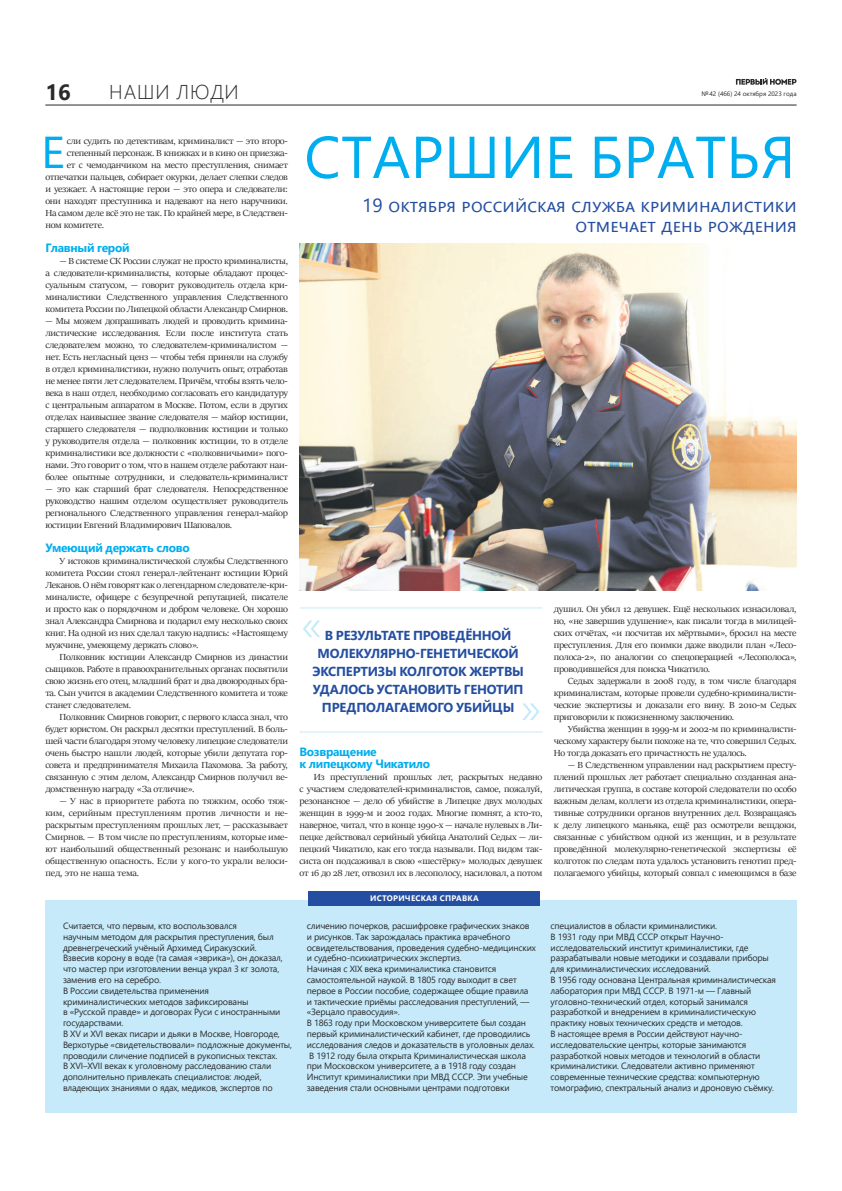
<style>
.page{position:relative;width:842px;height:1191px;background:#fff}
.page>*{position:absolute;margin:0;border:0;box-sizing:border-box;transform-origin:0 0}
.t1{font:59px "Segoe UI";letter-spacing:.005em;color:#00aeef}
.t2{font:300 50px "Segoe UI";color:#c6eafa}
.t3{font:44.5px "Segoe UI";color:#00aeef;scale:1.07 1}
.t4{font:700 22px "Segoe UI";color:#2b292a}
.t5{font:300 20px "Segoe UI";letter-spacing:.045em;color:#2b292a}
.t6{font:19px/20px "Segoe UI";letter-spacing:.01em;color:#244ea1;text-align:right}
.t7{font:700 13px/18px "Segoe UI";letter-spacing:-.015em;color:#244ea1;text-align:center}
.t8{font:700 12px/12px "Segoe UI";letter-spacing:-.025em;color:#00aeef}
.t9{font:9.9px/12px "Sitka Banner";letter-spacing:-.025em;color:#2b292a;text-align:justify;scale:1.07 1}
.t10{font:9px/10.8px "Segoe UI";letter-spacing:-.02em;color:#2b292a}
.t11{font:700 8px "Segoe UI";letter-spacing:.035em;color:#fff}
.t12{font:6.4px "Segoe UI";color:#2b292a}
</style>
<div class="page">
<hr style="left:45px;top:104px;width:752px;height:1px;background:#2b292a">
<svg style="left:736px;top:78px;width:60px;height:7px"></svg>
<img style="left:300px;top:243px;width:497px;height:347px">
<div style="left:45px;top:900px;width:752px;height:213px;background:#c6eafa"></div>
<div style="left:309px;top:891px;width:231px;height:14px;background:#244ea1"></div>
<hr style="left:300px;top:731px;width:242px;height:1px;background:#c6eafa">
<hr style="left:300px;top:607px;width:242px;height:1px;background:#c6eafa">
<h3 class="t4" style="left:45px;top:71px;width:27px">16</h3>
<h3 class="t5" style="left:109px;top:73px;width:131px">НАШИ ЛЮДИ</h3>
<p class="t12" style="left:701px;top:88px;width:97px">№ 42 (466) 24 октября 2023 года</p>
<h1 class="t1" style="left:304px;top:101px;width:493px">СТАРШИЕ БРАТЬЯ</h1>
<h3 class="t6" style="left:362px;top:193px;width:436px">19 октября российская служба криминалистики отмечает день рождения</h3>
<h3 class="t3" style="left:41px;top:110px;width:24px">Е</h3>
<p class="t9" style="left:67px;top:135px;width:208px">сли судить по детективам, криминалист — это второ-</p>
<p class="t9" style="left:67px;top:147px;width:208px">степенный персонаж. В книжках и в кино он приезжа-</p>
<p class="t9" style="left:67px;top:159px;width:208px">ет с чемоданчиком на место преступления, снимает</p>
<p class="t9" style="left:45px;top:171px;width:228px">отпечатки пальцев, собирает окурки, делает слепки следов</p>
<p class="t9" style="left:45px;top:183px;width:228px">и уезжает. А настоящие герои — это опера и следователи:</p>
<p class="t9" style="left:45px;top:195px;width:228px">они находят преступника и надевают на него наручники.</p>
<p class="t9" style="left:45px;top:207px;width:228px">На самом деле всё это не так. По крайней мере, в Следствен-</p>
<p class="t9" style="left:45px;top:219px;width:56px">ном комитете.</p>
<p class="t8" style="left:45px;top:241px;width:86px">Главный герой</p>
<p class="t9" style="left:45px;top:255px;width:228px;text-indent:14px">— В системе СК России служат не просто криминалисты, а следователи-криминалисты, которые обладают процес&shy;суальным статусом, — говорит руководитель отдела кри&shy;миналистики Следственного управления Следственного комитета России по Липецкой области Александр Смирнов.</p>
<p class="t9" style="left:45px;top:315px;width:228px">— Мы можем допрашивать людей и проводить кримина&shy;листические исследования. Если после института стать следователем можно, то следователем-криминалистом — нет. Есть негласный ценз — чтобы тебя приняли на службу в отдел криминалистики, нужно получить опыт, отработав не менее пяти лет следователем. Причём, чтобы взять чело&shy;века в наш отдел, необходимо согласовать его кандидатуру с центральным аппаратом в Москве. Потом, если в других отделах наивысшее звание следователя — майор юстиции, старшего следователя — подполковник юстиции и только у руководителя отдела — полковник юстиции, то в отделе криминалистики все должности с «полковничьими» пого&shy;нами. Это говорит о том, что в нашем отделе работают наи&shy;более опытные сотрудники, и следователь-криминалист</p>
<p class="t9" style="left:45px;top:483px;width:228px">— это как старший брат следователя. Непосредственное руководство нашим отделом осуществляет руководитель регионального Следственного управления генерал-майор юстиции Евгений Владимирович Шаповалов.</p>
<p class="t8" style="left:45px;top:541px;width:146px">Умеющий держать слово</p>
<p class="t9" style="left:45px;top:555px;width:228px;text-indent:14px">У истоков криминалистической службы Следственного комитета России стоял генерал-лейтенант юстиции Юрий Леканов. О нём говорят как о легендарном следователе-кри&shy;миналисте, офицере с безупречной репутацией, писателе и просто как о порядочном и добром человеке. Он хорошо знал Александра Смирнова и подарил ему несколько своих книг. На одной из них сделал такую надпись: «Настоящему мужчине, умеющему держать слово».</p>
<p class="t9" style="left:45px;top:651px;width:228px;text-indent:14px">Полковник юстиции Александр Смирнов из династии сыщиков. Работе в правоохранительных органах посвятили свою жизнь его отец, младший брат и два двоюродных бра&shy;та. Сын учится в академии Следственного комитета и тоже станет следователем.</p>
<p class="t9" style="left:45px;top:711px;width:228px;text-indent:14px">Полковник Смирнов говорит, с первого класса знал, что будет юристом. Он раскрыл десятки преступлений. В боль&shy;шей части благодаря этому человеку липецкие следователи очень быстро нашли людей, которые убили депутата гор&shy;совета и предпринимателя Михаила Пахомова. За работу, связанную с этим делом, Александр Смирнов получил ве&shy;домственную награду «За отличие».</p>
<p class="t9" style="left:45px;top:795px;width:228px;text-indent:14px">— У нас в приоритете работа по тяжким, особо тяж&shy;ким, серийным преступлениям против личности и не&shy;раскрытым преступлениям прошлых лет, — рассказывает Смирнов. — В том числе по преступлениям, которые име&shy;ют наибольший общественный резонанс и наибольшую общественную опасность. Если у кого-то украли велоси&shy;пед, это не наша тема.</p>
<p class="t9" style="left:554px;top:603px;width:228px">душил. Он убил 12 девушек. Ещё нескольких изнасиловал, но, «не завершив удушение», как писали тогда в милицей&shy;ских отчётах, «и посчитав их мёртвыми», бросил на месте преступления. Для его поимки даже вводили план «Лесо&shy;полоса-2», по аналогии со спецоперацией «Лесополоса», проводившейся для поиска Чикатило.</p>
<p class="t9" style="left:554px;top:675px;width:228px;text-indent:14px">Седых задержали в 2008 году, в том числе благодаря криминалистам, которые провели судебно-криминалисти&shy;ческие экспертизы и доказали его вину. В 2010-м Седых приговорили к пожизненному заключению.</p>
<p class="t9" style="left:554px;top:723px;width:228px;text-indent:14px">Убийства женщин в 1999-м и 2002-м по криминалисти&shy;ческому характеру были похоже на те, что совершил Седых.<br>Но тогда доказать его причастность не удалось.</p>
<p class="t9" style="left:554px;top:759px;width:228px;text-indent:14px">— В Следственном управлении над раскрытием престу&shy;плений прошлых лет работает специально созданная ана&shy;литическая группа, в составе которой следователи по особо важным делам, коллеги из отдела криминалистики, опера&shy;тивные сотрудники органов внутренних дел. Возвращаясь к делу липецкого маньяка, ещё раз осмотрели вещдоки, связанные с убийством одной из женщин, и в результате проведённой молекулярно-генетической экспертизы её колготок по следам пота удалось установить генотип пред&shy;полагаемого убийцы, который совпал с имеющимся в базе</p>
<h2 class="t2" style="left:300px;top:577px;width:25px">«</h2>
<h3 class="t7" style="left:313px;top:625px;width:213px">В РЕЗУЛЬТАТЕ ПРОВЕДЁННОЙ<br>МОЛЕКУЛЯРНО-ГЕНЕТИЧЕСКОЙ<br>ЭКСПЕРТИЗЫ КОЛГОТОК ЖЕРТВЫ<br>УДАЛОСЬ УСТАНОВИТЬ ГЕНОТИП<br>ПРЕДПОЛАГАЕМОГО УБИЙЦЫ</h3>
<h2 class="t2" style="left:542px;top:763px;width:25px;rotate:-180deg">«</h2>
<p class="t8" style="left:300px;top:745px;width:132px">Возвращение<br>к липецкому Чикатило</p>
<p class="t9" style="left:300px;top:771px;width:228px;text-indent:14px">Из преступлений прошлых лет, раскрытых недавно с участием следователей-криминалистов, самое, пожалуй, резонансное — дело об убийстве в Липецке двух молодых женщин в 1999-м и 2002 годах. Многие помнят, а кто-то, наверное, читал, что в конце 1990-х — начале нулевых в Ли&shy;пецке действовал серийный убийца Анатолий Седых — ли&shy;пецкий Чикатило, как его тогда называли. Под видом так&shy;систа он подсаживал в свою «шестёрку» молодых девушек от 16 до 28 лет, отвозил их в лесополосу, насиловал, а потом</p>
<p class="t11" style="left:370px;top:891px;width:110px">ИСТОРИЧЕСКАЯ СПРАВКА</p>
<p class="t10" style="left:63px;top:919px;width:230px">Считается, что первым, кто воспользовался<br>научным методом для раскрытия преступления, был древнегреческий учёный Архимед Сиракузский.<br>Взвесив корону в воде (та самая «эврика»), он доказал, что мастер при изготовлении венца украл 3 кг золота, заменив его на серебро.<br>В России свидетельства применения криминалистических методов зафиксированы<br>в «Русской правде» и договорах Руси с иностранными государствами.<br>В XV и XVI веках писари и дьяки в Москве, Новгороде, Верхотурье «свидетельствовали» подложные документы, проводили сличение подписей в рукописных текстах.<br>В XVI–XVII веках к уголовному расследованию стали дополнительно привлекать специалистов: людей, владеющих знаниями о ядах, медиков, экспертов по</p>
<p class="t10" style="left:307px;top:919px;width:231px">сличению почерков, расшифровке графических знаков и рисунков. Так зарождалась практика врачебного освидетельствования, проведения судебно-медицинских и судебно-психиатрических экспертиз.<br>Начиная с XIX века криминалистика становится самостоятельной наукой. В 1805 году выходит в свет первое в России пособие, содержащее общие правила и тактические приёмы расследования преступлений, — «Зерцало правосудия».<br>В 1863 году при Московском университете был создан первый криминалистический кабинет, где проводились исследования следов и доказательств в уголовных делах.<br>В 1912 году была открыта Криминалистическая школа при Московском университете, а в 1918 году создан Институт криминалистики при МВД СССР. Эти учебные заведения стали основными центрами подготовки</p>
<p class="t10" style="left:551px;top:919px;width:227px">специалистов в области криминалистики.<br>В 1931 году при МВД СССР открыт Научно&shy;исследовательский институт криминалистики, где разрабатывали новые методики и создавали приборы для криминалистических исследований.<br>В 1956 году основана Центральная криминалистическая лаборатория при МВД СССР. В 1971-м — Главный уголовно-технический отдел, который занимался разработкой и внедрением в криминалистическую практику новых технических средств и методов.<br>В настоящее время в России действуют научно&shy;исследовательские центры, которые занимаются разработкой новых методов и технологий в области криминалистики. Следователи активно применяют современные технические средства: компьютерную томографию, спектральный анализ и дроновую съёмку.</p>
</div>
